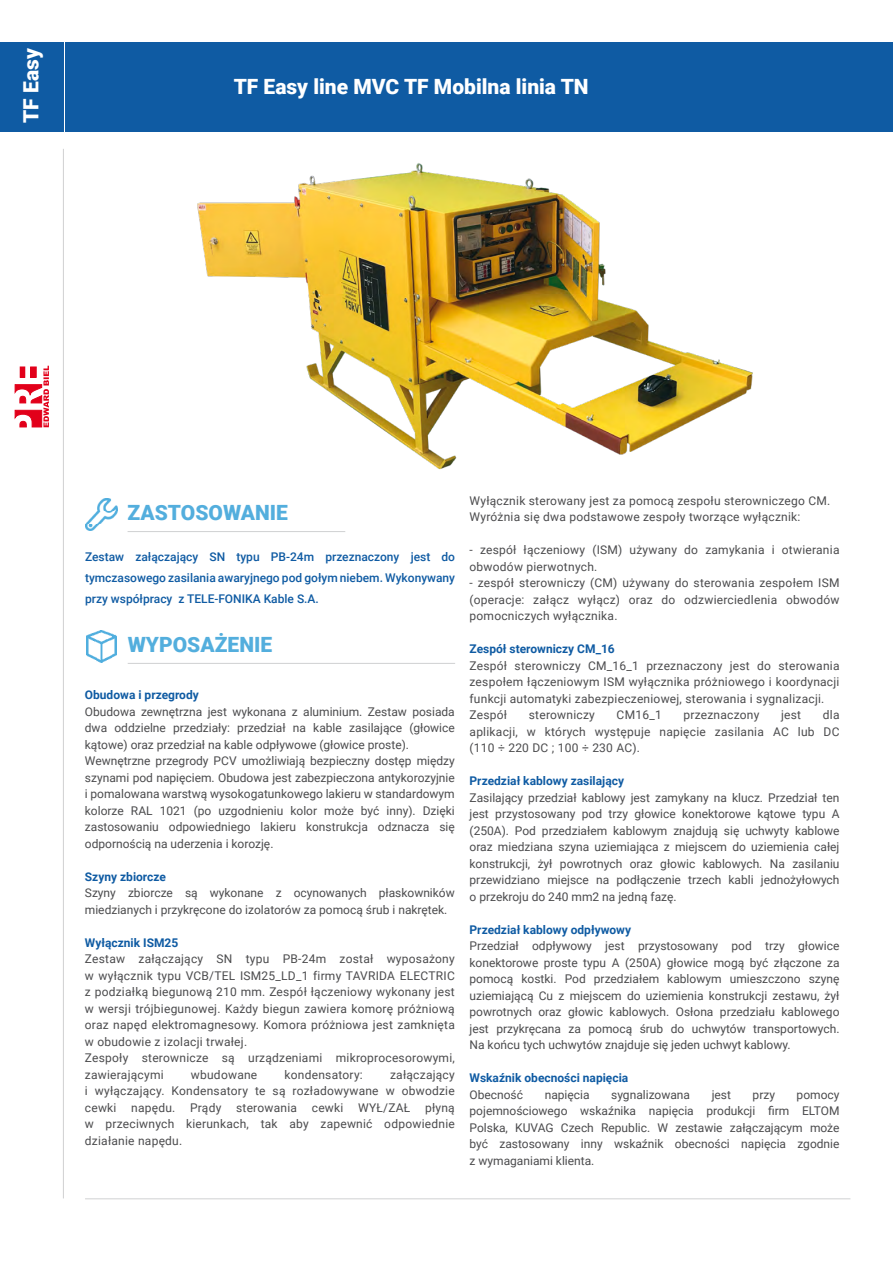
<style>
.page{position:relative;width:893px;height:1263px;background:#fff}
.page>*{position:absolute;margin:0;border:0;box-sizing:border-box;transform-origin:0 0}
.t1{font:900 21px "Roboto";color:#fff}
.t2{font:900 21px "Roboto";color:#53aedd}
.t3{font:12px/16.5px "Roboto";letter-spacing:.01em;color:#4b4b4d}
.t4{font:700 12px "Roboto";color:#0f5ba3}
.t5{font:500 12px/21px "Roboto";color:#0f5ba3;text-align:justify}
</style>
<div class="page">
<hr style="left:63px;top:149px;width:1px;height:1049px;background:#d0d1d2">
<svg style="left:15px;top:366px;width:34px;height:61px"></svg>
<div style="left:0;top:43px;width:64px;height:89px;background:#0f5ba3"></div>
<div style="left:66px;top:43px;width:827px;height:89px;background:#0f5ba3"></div>
<hr style="left:85px;top:1198px;width:765px;height:1px;background:#d0d1d2">
<img style="left:85px;top:499px;width:32px;height:32px">
<hr style="left:128px;top:531px;width:217px;height:1px;background:#d0d1d2">
<img style="left:87px;top:630px;width:29px;height:33px">
<hr style="left:128px;top:663px;width:327px;height:1px;background:#d0d1d2">
<img style="left:197px;top:163px;width:556px;height:307px">
<h1 class="t1" style="left:16px;top:123px;width:76px;rotate:-90deg">TF Easy</h1>
<h1 class="t1" style="left:234px;top:71px;width:356px">TF Easy line MVC TF Mobilna linia TN</h1>
<h1 class="t2" style="left:128px;top:498px;width:162px">ZASTOSOWANIE</h1>
<p class="t5" style="left:85px;top:546px;width:372px">Zestaw załączający SN typu PB-24m przeznaczony jest do tymczasowego zasilania awaryjnego pod gołym niebem. Wykonywany przy współpracy z TELE-FONIKA Kable S.A.</p>
<h1 class="t2" style="left:128px;top:630px;width:146px">WYPOSAŻENIE</h1>
<p class="t4" style="left:85px;top:687px;width:115px">Obudowa i przegrody</p>
<p class="t3" style="left:85px;top:703px;width:371px">Obudowa zewnętrzna jest wykonana z aluminium. Zestaw posiada dwa oddzielne przedziały: przedział na kable zasilające (głowice kątowe) oraz przedział na kable odpływowe (głowice proste).<br>Wewnętrzne przegrody PCV umożliwiają bezpieczny dostęp między szynami pod napięciem. Obudowa jest zabezpieczona antykorozyjnie i pomalowana warstwą wysokogatunkowego lakieru w standardowym kolorze RAL 1021 (po uzgodnieniu kolor może być inny). Dzięki zastosowaniu odpowiedniego lakieru konstrukcja odznacza się odpornością na uderzenia i korozję.</p>
<p class="t4" style="left:85px;top:868px;width:83px">Szyny zbiorcze</p>
<p class="t3" style="left:85px;top:884px;width:371px">Szyny zbiorcze są wykonane z ocynowanych płaskowników miedzianych i przykręcone do izolatorów za pomocą śrub i nakrętek.</p>
<p class="t4" style="left:85px;top:934px;width:95px">Wyłącznik ISM25</p>
<p class="t3" style="left:85px;top:950px;width:371px">Zestaw załączający SN typu PB-24m został wyposażony w wyłącznik typu VCB/TEL ISM25_LD_1 firmy TAVRIDA ELECTRIC z podziałką biegunową 210 mm. Zespół łączeniowy wykonany jest w wersji trójbiegunowej. Każdy biegun zawiera komorę próżniową oraz napęd elektromagnesowy. Komora próżniowa jest zamknięta w obudowie z izolacji trwałej.<br>Zespoły sterownicze są urządzeniami mikroprocesorowymi, zawierającymi</p>
<p class="t3" style="left:85px;top:1066px;width:371px;text-align:justify;text-indent:305px">załączający i wyłączający. Kondensatory te są rozładowywane w obwodzie cewki napędu. Prądy sterowania cewki WYŁ/ZAŁ płyną w przeciwnych kierunkach, tak aby zapewnić odpowiednie działanie napędu.</p>
<p class="t3" style="left:191px;top:1066px;width:68px">wbudowane</p>
<p class="t3" style="left:285px;top:1066px;width:80px">kondensatory:</p>
<p class="t3" style="left:470px;top:492px;width:362px">Wyłącznik sterowany jest za pomocą zespołu sterowniczego CM.<br>Wyróżnia się dwa podstawowe zespoły tworzące wyłącznik:</p>
<p class="t3" style="left:470px;top:541px;width:371px">- zespół łączeniowy (ISM) używany do zamykania i otwierania obwodów pierwotnych.</p>
<p class="t3" style="left:470px;top:574px;width:371px;text-align:justify">- zespół sterowniczy (CM) używany do sterowania zespołem ISM (operacje: załącz wyłącz) oraz do odzwierciedlenia obwodów pomocniczych wyłącznika.</p>
<p class="t4" style="left:470px;top:641px;width:147px">Zespół sterowniczy CM_16</p>
<p class="t3" style="left:470px;top:657px;width:371px">Zespół sterowniczy CM_16_1 przeznaczony jest do sterowania zespołem łączeniowym ISM wyłącznika próżniowego i koordynacji funkcji automatyki zabezpieczeniowej, sterowania i sygnalizacji.<br>Zespół</p>
<p class="t3" style="left:470px;top:706px;width:371px;text-align:justify;text-indent:353px">dla aplikacji, w których występuje napięcie zasilania AC lub DC (110 ÷ 220 DC ; 100 ÷ 230 AC).</p>
<p class="t4" style="left:470px;top:773px;width:156px">Przedział kablowy zasilający</p>
<p class="t3" style="left:470px;top:789px;width:371px;text-align:justify">Zasilający przedział kablowy jest zamykany na klucz. Przedział ten jest przystosowany pod trzy głowice konektorowe kątowe typu A (250A). Pod przedziałem kablowym znajdują się uchwyty kablowe oraz miedziana szyna uziemiająca z miejscem do uziemienia całej konstrukcji, żył powrotnych oraz głowic kablowych. Na zasilaniu przewidziano miejsce na podłączenie trzech kabli jednożyłowych o przekroju do 240 mm2 na jedną fazę.</p>
<p class="t4" style="left:470px;top:921px;width:163px">Przedział kablowy odpływowy</p>
<p class="t3" style="left:470px;top:937px;width:371px;text-align:justify">Przedział odpływowy jest przystosowany pod trzy głowice konektorowe proste typu A (250A) głowice mogą być złączone za pomocą kostki. Pod przedziałem kablowym umieszczono szynę uziemiającą Cu z miejscem do uziemienia konstrukcji zestawu, żył powrotnych oraz głowic kablowych. Osłona przedziału kablowego jest przykręcana za pomocą śrub do uchwytów transportowych.<br>Na końcu tych uchwytów znajduje się jeden uchwyt kablowy.</p>
<p class="t4" style="left:470px;top:1070px;width:160px">Wskaźnik obecności napięcia</p>
<p class="t3" style="left:470px;top:1086px;width:55px">Obecność</p>
<p class="t3" style="left:545px;top:1086px;width:46px">napięcia</p>
<p class="t3" style="left:611px;top:1086px;width:80px">sygnalizowana</p>
<p class="t3" style="left:712px;top:1086px;width:21px">jest</p>
<p class="t3" style="left:753px;top:1086px;width:24px">przy</p>
<p class="t3" style="left:529px;top:706px;width:68px">sterowniczy</p>
<p class="t3" style="left:617px;top:706px;width:47px">CM16_1</p>
<p class="t3" style="left:683px;top:706px;width:78px">przeznaczony</p>
<p class="t3" style="left:781px;top:706px;width:22px">jest</p>
<p class="t3" style="left:470px;top:1086px;width:371px;text-align:justify;text-indent:327px">pomocy pojemnościowego wskaźnika napięcia produkcji firm ELTOM Polska, KUVAG Czech Republic. W zestawie załączającym może być zastosowany inny wskaźnik obecności napięcia zgodnie z wymaganiami klienta.</p>
</div>
